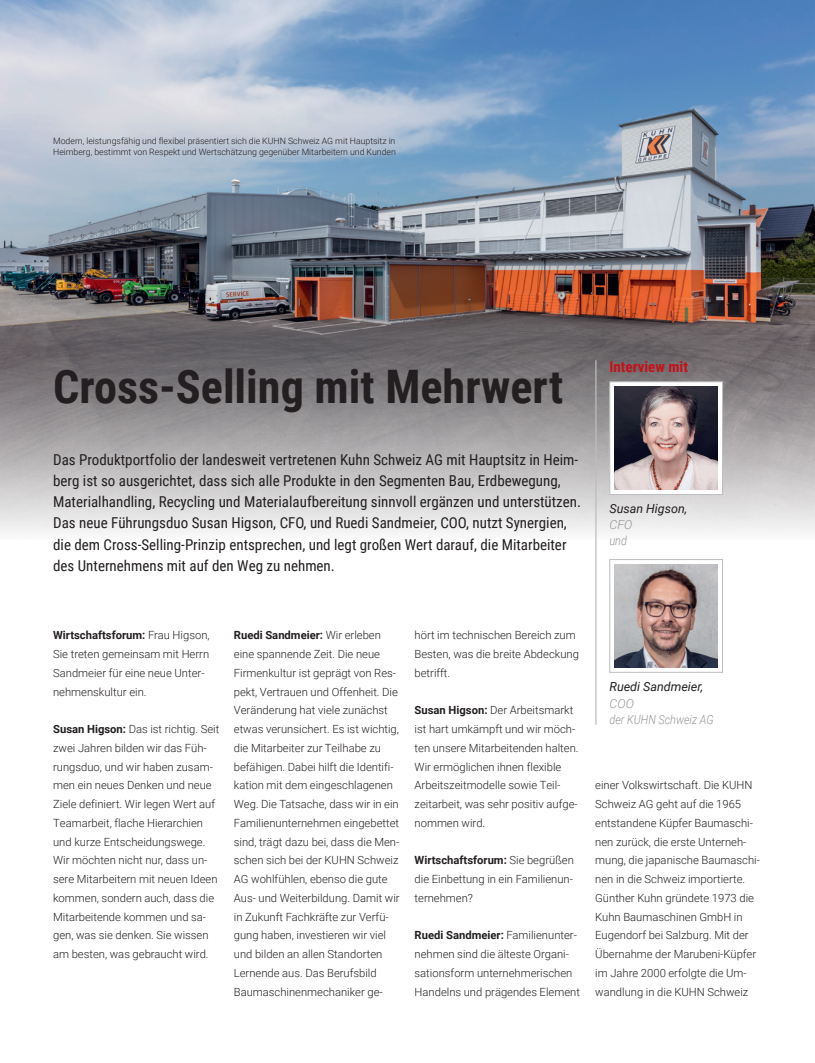
<style>
.page{position:relative;width:815px;height:1063px;background:#fff}
.page>*{position:absolute;margin:0;border:0;box-sizing:border-box;transform-origin:0 0}
.Headline{font:700 46.25px "Roboto Condensed";color:#231f20}
.Vorspann{font:15px/21.2px "Roboto Condensed";color:#231f20}
.Interview_mit{font:700 15px "Roboto Condensed";color:#c4121a}
.Name_Interviewpartne{font:italic 12.5px "Roboto";color:#231f20}
.Firma_Interviewpartn{font:italic 300 12.5px "Roboto";color:#939598;scale:.87 1}
.Funktion_Interviewpa{font:italic 300 12.5px "Roboto";color:#939598}
.Fließtext{font:300 11.25px/18.8px "Roboto";color:#231f20}
.Bildunterschrift{font:300 8.75px/11.2px "Roboto";color:#231f20}
.s1{font-weight:700}
</style>
<div class="page">
<img style="left:0;top:0;width:815px;height:534px">
<div style="left:609px;top:381px;width:114px;height:114px;background:#fff;border:1px solid #bcbdc0"></div>
<img style="left:615px;top:387px;width:103px;height:103px">
<hr style="left:595px;top:360px;width:2px;height:365px;background:#bcbdc0">
<svg style="left:609px;top:559px;width:114px;height:114px"></svg>
<img style="left:615px;top:565px;width:103px;height:102px">
<p class="Bildunterschrift" style="left:53px;top:135px;width:344px">Modern, leistungsfähig und flexibel präsentiert sich die KUHN Schweiz AG mit Hauptsitz in<br>Heimberg, bestimmt von Respekt und Wertschätzung gegenüber Mitarbeitern und Kunden</p>
<p class="Headline" style="left:53px;top:354px;width:512px">Cross-Selling mit Mehrwert</p>
<p class="Vorspann" style="left:53px;top:448px;width:529px">Das Produktportfolio der landesweit vertretenen Kuhn Schweiz AG mit Hauptsitz in Heim&shy;berg ist so ausgerichtet, dass sich alle Produkte in den Segmenten Bau, Erdbewegung, Materialhandling, Recycling und Materialaufbereitung sinnvoll ergänzen und unterstützen.<br>Das neue Führungsduo Susan Higson, CFO, und Ruedi Sandmeier, COO, nutzt Synergien, die dem Cross-Selling-Prinzip entsprechen, und legt großen Wert darauf, die Mitarbeiter des Unternehmens mit auf den Weg zu nehmen.</p>
<p class="Interview_mit" style="left:609px;top:357px;width:80px">Interview mit</p>
<p class="Name_Interviewpartne" style="left:609px;top:499px;width:79px">Susan Higson,</p>
<p class="Funktion_Interviewpa" style="left:609px;top:516px;width:25px">CFO</p>
<p class="Firma_Interviewpartn" style="left:609px;top:532px;width:22px">und</p>
<p class="Fließtext" style="left:53px;top:626px;width:158px"><span class="s1">Wirtschaftsforum:</span> Frau Higson,<br>Sie treten gemeinsam mit Herrn<br>Sandmeier für eine neue Unter&shy;nehmenskultur ein.</p>
<p class="Fließtext" style="left:53px;top:719px;width:168px"><span class="s1">Susan Higson:</span> Das ist richtig. Seit zwei Jahren bilden wir das Füh&shy;rungsduo, und wir haben zusam&shy;men ein neues Denken und neue<br>Ziele definiert. Wir legen Wert auf<br>Teamarbeit, flache Hierarchien und kurze Entscheidungswege.<br>Wir möchten nicht nur, dass un&shy;sere Mitarbeitern mit neuen Ideen kommen, sondern auch, dass die<br>Mitarbeitende kommen und sa&shy;gen, was sie denken. Sie wissen am besten, was gebraucht wird.</p>
<p class="Fließtext" style="left:234px;top:626px;width:167px"><span class="s1">Ruedi Sandmeier:</span> Wir erleben eine spannende Zeit. Die neue<br>Firmenkultur ist geprägt von Res&shy;pekt, Vertrauen und Offenheit. Die<br>Veränderung hat viele zunächst etwas verunsichert. Es ist wichtig, die Mitarbeiter zur Teilhabe zu befähigen. Dabei hilft die Identifi&shy;kation mit dem eingeschlagenen<br>Weg. Die Tatsache, dass wir in ein<br>Familienunternehmen eingebettet sind, trägt dazu bei, dass die Men&shy;schen sich bei der KUHN Schweiz<br>AG wohlfühlen, ebenso die gute<br>Aus- und Weiterbildung. Damit wir in Zukunft Fachkräfte zur Verfü&shy;gung haben, investieren wir viel und bilden an allen Standorten<br>Lernende aus. Das Berufsbild<br>Baumaschinenmechaniker ge-</p>
<p class="Fließtext" style="left:415px;top:626px;width:166px">hört im technischen Bereich zum<br>Besten, was die breite Abdeckung betrifft.</p>
<p class="Fließtext" style="left:415px;top:701px;width:165px"><span class="s1">Susan Higson:</span> Der Arbeitsmarkt ist hart umkämpft und wir möch&shy;ten unsere Mitarbeitenden halten.<br>Wir ermöglichen ihnen flexible<br>Arbeitszeitmodelle sowie Teil&shy;zeitarbeit, was sehr positiv aufge&shy;nommen wird.</p>
<p class="Fließtext" style="left:415px;top:851px;width:161px;text-align:justify"><span class="s1">Wirtschaftsforum:</span> Sie begrüßen die Einbettung in ein Familienun&shy;ternehmen?</p>
<p class="Fließtext" style="left:415px;top:926px;width:167px"><span class="s1">Ruedi Sandmeier:</span> Familienunter&shy;nehmen sind die älteste Organi&shy;sationsform unternehmerischen<br>Handelns und prägendes Element</p>
<p class="Name_Interviewpartne" style="left:609px;top:678px;width:95px">Ruedi Sandmeier,</p>
<p class="Funktion_Interviewpa" style="left:609px;top:694px;width:26px">COO</p>
<p class="Firma_Interviewpartn" style="left:609px;top:711px;width:121px">der KUHN Schweiz AG</p>
<p class="Fließtext" style="left:595px;top:776px;width:166px">einer Volkswirtschaft. Die KUHN<br>Schweiz AG geht auf die 1965 entstandene Küpfer Baumaschi&shy;nen zurück, die erste Unterneh&shy;mung, die japanische Baumaschi&shy;nen in die Schweiz importierte.<br>Günther Kuhn gründete 1973 die<br>Kuhn Baumaschinen GmbH in<br>Eugendorf bei Salzburg. Mit der<br>Übernahme der Marubeni-Küpfer im Jahre 2000 erfolgte die Um&shy;wandlung in die KUHN Schweiz</p>
</div>
